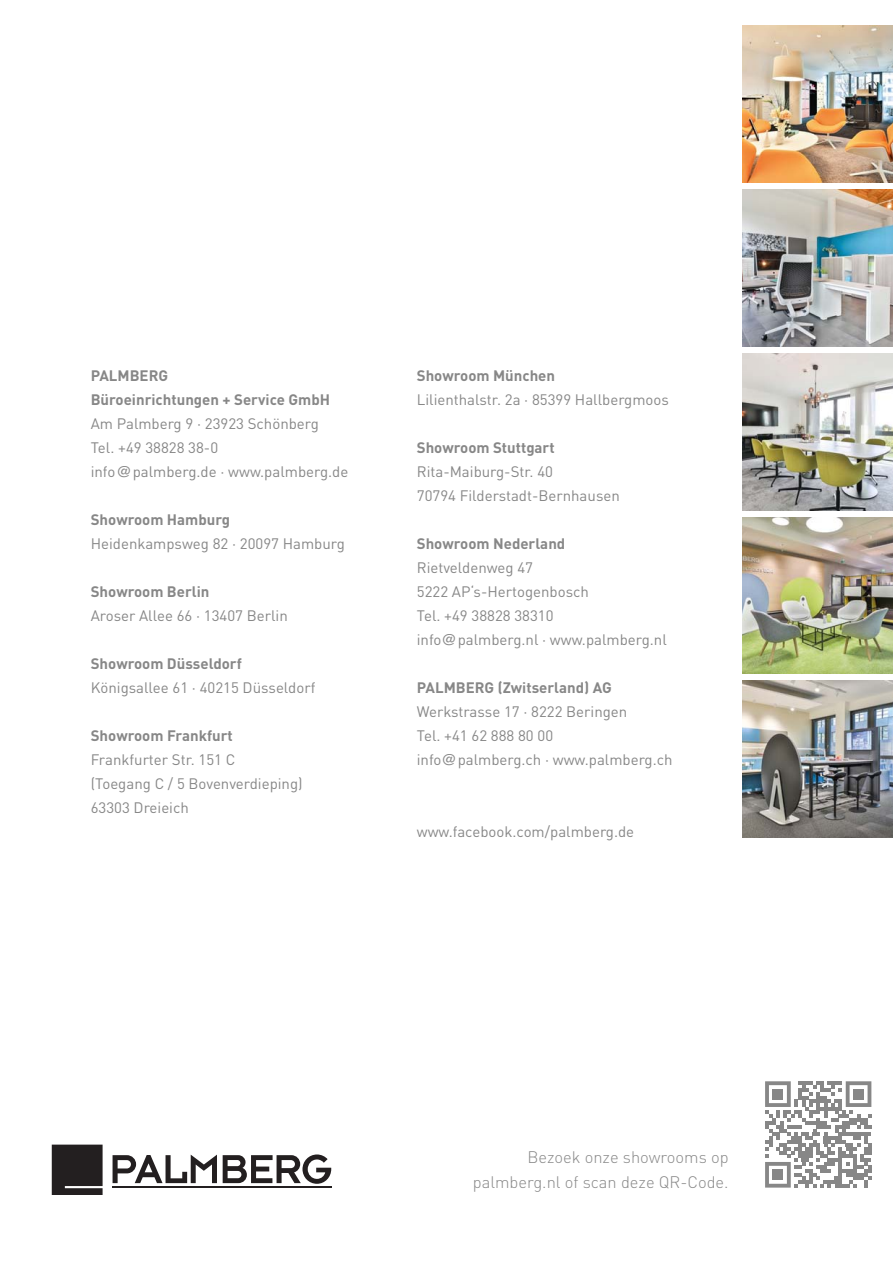
<style>
.page{position:relative;width:893px;height:1263px;background:#fff}
.page>*{position:absolute;margin:0;border:0;box-sizing:border-box;transform-origin:0 0}
.t1{font:300 16.5px/25.5px "DINOT";color:#878787;text-align:right}
.t2{font:15px/24px "DINOT";color:#878787}
.t3{font:700 15px/24px "DINOT";color:#878787}
.s1{font-family:"Helvetica"}
</style>
<div class="page">
<img style="left:743px;top:353px;width:150px;height:157px">
<img style="left:743px;top:26px;width:150px;height:156px">
<img style="left:743px;top:189px;width:150px;height:157px">
<img style="left:743px;top:517px;width:150px;height:157px">
<img style="left:743px;top:681px;width:150px;height:157px">
<svg style="left:765px;top:1081px;width:106px;height:106px"></svg>
<div style="left:772px;top:1089px;width:11px;height:10px;background:#878787"></div>
<div style="left:853px;top:1089px;width:11px;height:10px;background:#878787"></div>
<div style="left:772px;top:1169px;width:11px;height:11px;background:#878787"></div>
<svg style="left:113px;top:1154px;width:104px;height:29px"></svg>
<svg style="left:223px;top:1154px;width:108px;height:30px"></svg>
<hr style="left:112px;top:1186px;width:219px;height:2px;background:#231f20">
<svg style="left:52px;top:1144px;width:51px;height:50px;background:#2e2a2b"></svg>
<p class="t3" style="left:91px;top:365px;width:241px">PALMBERG<br>Büroeinrichtungen + Service GmbH</p>
<p class="t2" style="left:91px;top:414px;width:259px">Am Palmberg 9 · 23923 Schönberg<br>Tel. +49 38828 38-0<br>info<span class="s1">@</span>palmberg.de · www.palmberg.de</p>
<p class="t3" style="left:91px;top:509px;width:141px">Showroom Hamburg</p>
<p class="t2" style="left:91px;top:534px;width:256px">Heidenkampsweg 82 · 20097 Hamburg</p>
<p class="t3" style="left:91px;top:581px;width:120px">Showroom Berlin</p>
<p class="t2" style="left:91px;top:606px;width:199px">Aroser Allee 66 · 13407 Berlin</p>
<p class="t3" style="left:91px;top:653px;width:153px">Showroom Düsseldorf</p>
<p class="t2" style="left:91px;top:678px;width:226px">Königsallee 61 · 40215 Düsseldorf</p>
<p class="t3" style="left:91px;top:725px;width:144px">Showroom Frankfurt</p>
<p class="t2" style="left:91px;top:750px;width:213px">Frankfurter Str. 151 C<br>(Toegang C / 5 Bovenverdieping)<br>63303 Dreieich</p>
<p class="t3" style="left:417px;top:365px;width:140px">Showroom München</p>
<p class="t2" style="left:417px;top:390px;width:254px">Lilienthalstr. 2a · 85399 Hallbergmoos</p>
<p class="t3" style="left:417px;top:437px;width:139px">Showroom Stuttgart</p>
<p class="t2" style="left:417px;top:462px;width:204px">Rita-Maiburg-Str. 40<br>70794 Filderstadt-Bernhausen</p>
<p class="t3" style="left:417px;top:533px;width:150px">Showroom Nederland</p>
<p class="t2" style="left:417px;top:558px;width:251px">Rietveldenweg 47<br>5222 AP‘s-Hertogenbosch<br>Tel. +49 38828 38310 info<span class="s1">@</span>palmberg.nl · www.palmberg.nl</p>
<p class="t3" style="left:417px;top:677px;width:196px">PALMBERG (Zwitserland) AG</p>
<p class="t2" style="left:417px;top:702px;width:257px">Werkstrasse 17 · 8222 Beringen<br>Tel. +41 62 888 80 00 info<span class="s1">@</span>palmberg.ch · www.palmberg.ch</p>
<p class="t2" style="left:417px;top:821px;width:219px">www.facebook.com/palmberg.de</p>
<p class="t1" style="left:473px;top:1146px;width:257px">Bezoek onze showrooms op palmberg.nl of scan deze QR-Code.</p>
</div>
